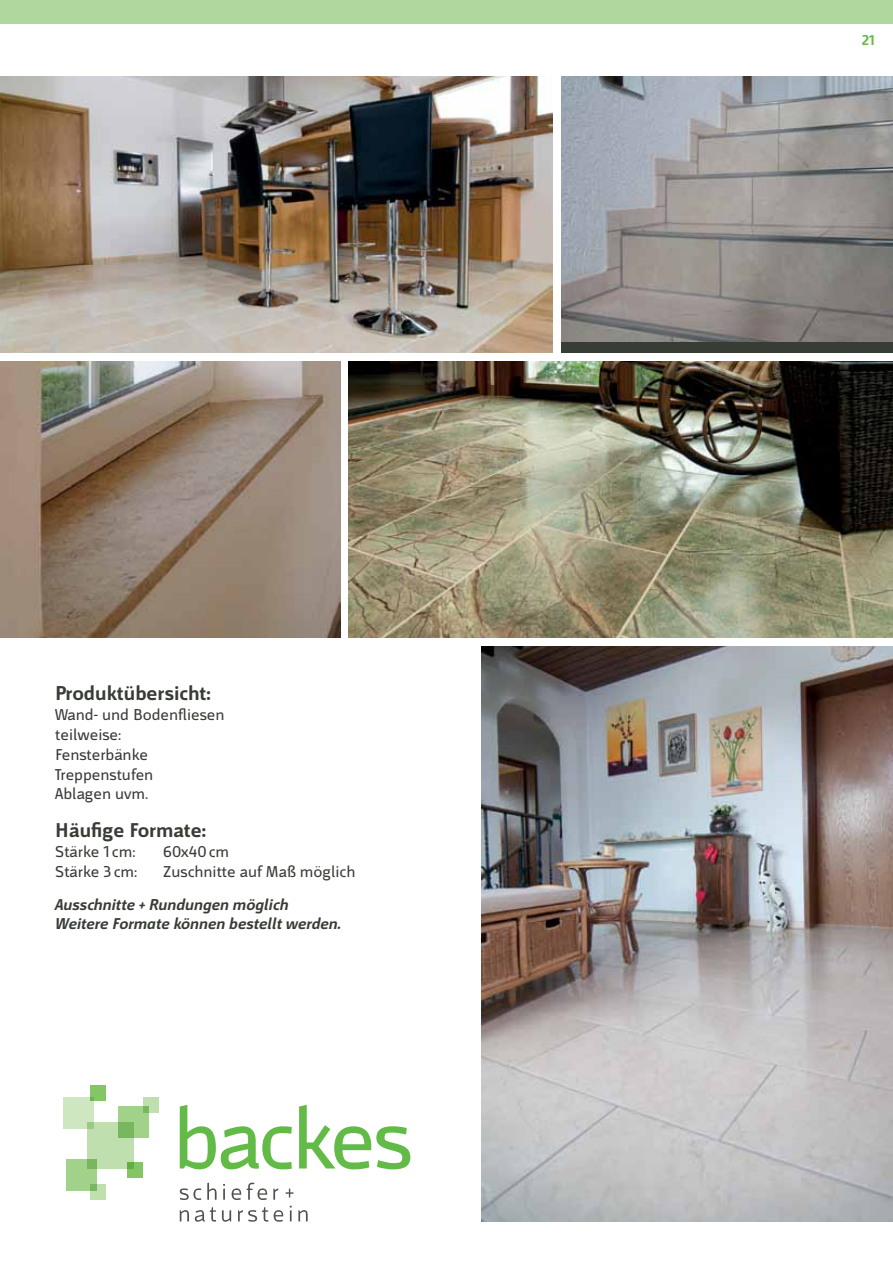
<style>
.page{position:relative;width:893px;height:1263px;background:#fff}
.page>*{position:absolute;margin:0;border:0;box-sizing:border-box;transform-origin:0 0}
.t1{font:700 21px "Mr Jones";color:#373c35}
.t2{font:16.5px/19.8px "Mr Jones";color:#373c35}
.t3{font:italic 700 16.5px/19.8px "Mr Jones";color:#373c35}
.t4{font:700 15px "Mr Jones";color:#62bb46}
</style>
<div class="page">
<img style="left:0;top:361px;width:340px;height:277px">
<div style="left:88px;top:1122px;width:46px;height:47px;background:#c0dfae"></div>
<svg style="left:118px;top:1106px;width:31px;height:32px"></svg>
<div style="left:66px;top:1159px;width:31px;height:31px;background:#a2d28a"></div>
<div style="left:63px;top:1097px;width:31px;height:31px;background:#cfe7c1"></div>
<svg style="left:143px;top:1097px;width:15px;height:16px"></svg>
<div style="left:91px;top:1085px;width:15px;height:15px;background:#84c665"></div>
<svg style="left:91px;top:1184px;width:15px;height:16px"></svg>
<svg style="left:127px;top:1162px;width:16px;height:16px"></svg>
<svg style="left:180px;top:1182px;width:128px;height:40px"></svg>
<svg style="left:180px;top:1105px;width:112px;height:64px"></svg>
<svg style="left:299px;top:1105px;width:111px;height:64px"></svg>
<img style="left:482px;top:646px;width:411px;height:576px">
<img style="left:0;top:77px;width:553px;height:276px">
<div style="left:561px;top:77px;width:332px;height:276px;background:#373c35"></div>
<img style="left:561px;top:77px;width:332px;height:265px">
<img style="left:349px;top:361px;width:544px;height:277px">
<div style="left:0;top:0;width:893px;height:23px;background:#b1d89c"></div>
<p class="t1" style="left:55px;top:682px;width:157px">Produktübersicht:</p>
<p class="t2" style="left:55px;top:705px;width:171px">Wand- und Bodenfliesen teilweise:<br>Fensterbänke<br>Treppenstufen<br>Ablagen uvm.</p>
<p class="t1" style="left:55px;top:819px;width:152px">Häufige Formate:</p>
<p class="t2" style="left:55px;top:842px;width:82px">Stärke 1 cm:</p>
<p class="t2" style="left:163px;top:842px;width:67px">60x40cm</p>
<p class="t2" style="left:55px;top:862px;width:83px">Stärke 3 cm:</p>
<p class="t2" style="left:163px;top:862px;width:194px">Zuschnitte auf Maß möglich</p>
<p class="t3" style="left:55px;top:894px;width:287px">Ausschnitte + Rundungen möglich<br>Weitere Formate können bestellt werden.</p>
<p class="t4" style="left:862px;top:32px;width:15px">21</p>
</div>
